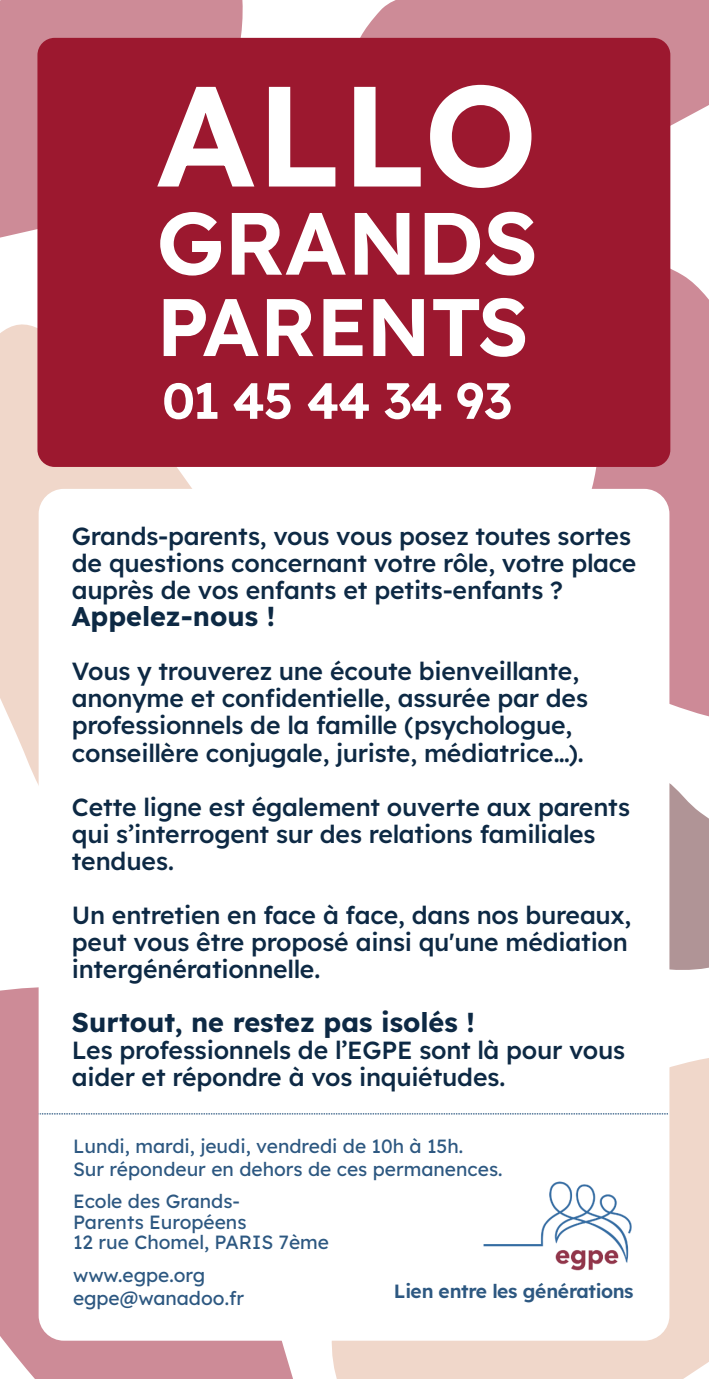
<style>
.page{position:relative;width:709px;height:1379px;background:#fff}
.page>*{position:absolute;margin:0;border:0;box-sizing:border-box;transform-origin:0 0}
.t1{font:600 142.2px "Lexend";color:#fff}
.t2{font:600 87.98px "Lexend";letter-spacing:-.01em;color:#fff}
.t3{font:600 81.23px "Lexend";letter-spacing:-.015em;color:#fff}
.t4{font:600 50.62px "Lexend";letter-spacing:-.03em;color:#fff}
.t5{font:700 27px "Lexend";color:#0d2944}
.t6{font:500 24.75px/27px "Lexend";letter-spacing:-.01em;color:#0d2944}
.t7{font:19.12px/22.5px "Lexend";color:#2d5881}
.t8{font:600 19.12px "Lexend";letter-spacing:-.02em;color:#2d5881}
</style>
<div class="page">
<svg style="left:591px;top:216px;width:117px;height:500px;background:#d399a4"></svg>
<div style="left:0;top:1027px;width:293px;height:351px;background:#cd8b97"></div>
<div style="left:331px;top:1058px;width:377px;height:320px;background:#f0d7ca"></div>
<div style="left:0;top:0;width:254px;height:238px;background:#cd8b97"></div>
<svg style="left:305px;top:0;width:403px;height:216px;fill:#cd8b97"></svg>
<svg style="left:669px;top:783px;width:39px;height:187px;background:#b89fa1"></svg>
<svg style="left:0;top:324px;width:192px;height:703px;fill:#f0d7ca"></svg>
<div style="left:37px;top:38px;width:633px;height:429px;background:#9c182f;border-radius:17px"></div>
<div style="left:39px;top:489px;width:630px;height:851px;background:#fff;border-radius:25px"></div>
<img style="left:483px;top:1181px;width:149px;height:90px">
<svg style="left:39px;top:1113px;width:629px;height:1px"></svg>
<h1 class="t1" style="left:156px;top:44px;width:383px">ALLO</h1>
<h2 class="t2" style="left:156px;top:187px;width:383px">GRANDS</h2>
<h3 class="t3" style="left:156px;top:275px;width:374px">PARENTS</h3>
<h3 class="t4" style="left:162px;top:368px;width:352px">01 45 44 34 93</h3>
<p class="t6" style="left:72px;top:522px;width:566px">Grands-parents, vous vous posez toutes sortes de questions concernant votre rôle, votre place auprès de vos enfants et petits-enfants ?</p>
<p class="t5" style="left:72px;top:599px;width:204px">Appelez-nous !</p>
<p class="t6" style="left:72px;top:657px;width:517px">Vous y trouverez une écoute bienveillante, anonyme et confidentielle, assurée par des professionnels de la famille (psychologue, conseillère conjugale, juriste, médiatrice…).</p>
<p class="t6" style="left:72px;top:792px;width:559px">Cette ligne est également ouverte aux parents qui s’interrogent sur des relations familiales tendues.</p>
<p class="t6" style="left:72px;top:900px;width:560px">Un entretien en face à face, dans nos bureaux, peut vous être proposé ainsi qu'une médiation intergénérationnelle.</p>
<p class="t5" style="left:72px;top:1004px;width:404px">Surtout, ne restez pas isolés !</p>
<p class="t6" style="left:72px;top:1035px;width:554px">Les professionnels de l’EGPE sont là pour vous aider et répondre à vos inquiétudes.</p>
<p class="t7" style="left:73px;top:1134px;width:431px">Lundi, mardi, jeudi, vendredi de 10h à 15h.<br>Sur répondeur en dehors de ces permanences.</p>
<p class="t7" style="left:73px;top:1190px;width:257px;line-height:20.2px">Ecole des Grands-<br>Parents Européens<br>12 rue Chomel, PARIS 7ème</p>
<p class="t7" style="left:73px;top:1263px;width:173px">www.egpe.org egpe@wanadoo.fr</p>
<p class="t8" style="left:394px;top:1278px;width:241px">Lien entre les générations</p>
</div>
